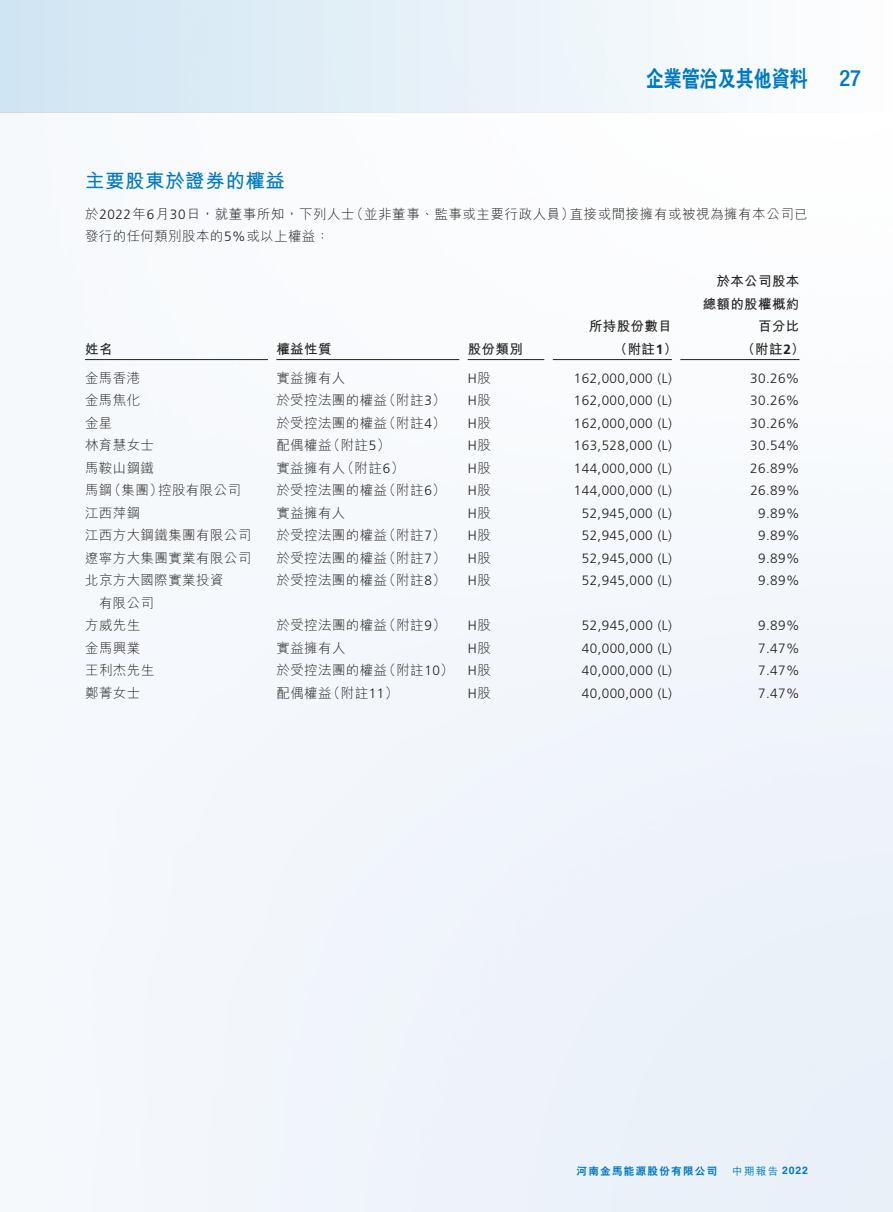
<style>
.page{position:relative;width:893px;height:1212px;background:#fff}
.page>*{position:absolute;margin:0;border:0;box-sizing:border-box;transform-origin:0 0}
.t1{font:800 22.5px "C Hei 2 HK";color:#0079c2;scale:.8 1}
.t2{font:500 condensed 22.5px "Helvetica Neue LT Std";color:#0079c2}
.t3{font:700 19.5px "M Hei HK";letter-spacing:.03em;color:#0079c2}
.t4{font:300 13.5px/22.5px "M Hei HK";letter-spacing:.03em;color:#231f20}
.t5{font:300 13.5px "Frutiger LT Std";letter-spacing:.03em;color:#231f20}
.t6{font:700 13.5px/22.5px "M Hei HK";letter-spacing:.03em;color:#231f20}
.t7{font:800 10.5px "C Hei 2 HK";letter-spacing:.125em;color:#0079c2}
.t8{font:500 10.5px "M Hei HK";color:#0079c2}
.s1{font-family:"Frutiger LT Std"}
.s2{font-family:"M Hei HK"}
.s3{font-family:"Helvetica LT Std";font-weight:700}
</style>
<div class="page">
<svg style="left:0;top:0;width:841px;height:113px"></svg>
<hr style="left:85px;top:359px;width:183px;height:1px;background:#231f20">
<hr style="left:276px;top:359px;width:183px;height:1px;background:#231f20">
<hr style="left:468px;top:359px;width:76px;height:1px;background:#231f20">
<hr style="left:553px;top:359px;width:119px;height:1px;background:#231f20">
<hr style="left:680px;top:359px;width:119px;height:1px;background:#231f20">
<h1 class="t1" style="left:646px;top:64px;width:204px">企業管治及其他資料</h1>
<h2 class="t3" style="left:85px;top:166px;width:201px">主要股東於證券的權益</h2>
<p class="t4" style="left:85px;top:202px;width:724px">於<span class="s1">2022</span>年<span class="s1">6</span>月<span class="s1">30</span>日，就董事所知，下列人士（並非董事、監事或主要行政人員）直接或間接擁有或被視為擁有本公司已發行的任何類別股本的<span class="s1">5%</span>或以上權益：</p>
<p class="t6" style="left:85px;top:336px;width:29px">姓名</p>
<p class="t6" style="left:276px;top:336px;width:57px">權益性質</p>
<p class="t6" style="left:468px;top:336px;width:57px">股份類別</p>
<p class="t6" style="left:614px;top:314px;width:65px;text-indent:-25px">所持股份數目（附註<span class="s1">1</span>）</p>
<p class="t6" style="left:716px;top:269px;width:84px">於本公司股本</p>
<p class="t6" style="left:703px;top:291px;width:98px">總額的股權概約</p>
<p class="t6" style="left:758px;top:314px;width:43px">百分比</p>
<p class="t6" style="left:741px;top:336px;width:65px">（附註<span class="s1">2</span>）</p>
<p class="t4" style="left:85px;top:366px;width:57px">金馬香港</p>
<p class="t4" style="left:276px;top:366px;width:71px">實益擁有人</p>
<p class="t5" style="left:468px;top:371px;width:25px">H<span class="s2">股</span></p>
<p class="t5" style="left:574px;top:371px;width:99px">162,000,000 (L)</p>
<p class="t5" style="left:750px;top:371px;width:51px">30.26%</p>
<p class="t4" style="left:85px;top:389px;width:57px">金馬焦化</p>
<p class="t4" style="left:276px;top:389px;width:171px">於受控法團的權益（附註<span class="s1">3</span>）</p>
<p class="t5" style="left:468px;top:393px;width:25px">H<span class="s2">股</span></p>
<p class="t5" style="left:574px;top:393px;width:99px">162,000,000 (L)</p>
<p class="t5" style="left:750px;top:393px;width:51px">30.26%</p>
<p class="t4" style="left:85px;top:411px;width:29px">金星</p>
<p class="t4" style="left:276px;top:411px;width:171px">於受控法團的權益（附註<span class="s1">4</span>）</p>
<p class="t5" style="left:468px;top:416px;width:25px">H<span class="s2">股</span></p>
<p class="t5" style="left:574px;top:416px;width:99px">162,000,000 (L)</p>
<p class="t5" style="left:750px;top:416px;width:51px">30.26%</p>
<p class="t4" style="left:85px;top:434px;width:71px">林育慧女士</p>
<p class="t4" style="left:276px;top:434px;width:115px">配偶權益（附註<span class="s1">5</span>）</p>
<p class="t5" style="left:468px;top:438px;width:25px">H<span class="s2">股</span></p>
<p class="t5" style="left:574px;top:438px;width:99px">163,528,000 (L)</p>
<p class="t5" style="left:750px;top:438px;width:51px">30.54%</p>
<p class="t4" style="left:85px;top:456px;width:71px">馬鞍山鋼鐵</p>
<p class="t4" style="left:276px;top:456px;width:129px">實益擁有人（附註<span class="s1">6</span>）</p>
<p class="t5" style="left:468px;top:461px;width:25px">H<span class="s2">股</span></p>
<p class="t5" style="left:574px;top:461px;width:99px">144,000,000 (L)</p>
<p class="t5" style="left:750px;top:461px;width:51px">26.89%</p>
<p class="t4" style="left:85px;top:479px;width:158px">馬鋼（集團）控股有限公司</p>
<p class="t4" style="left:276px;top:479px;width:171px">於受控法團的權益（附註<span class="s1">6</span>）</p>
<p class="t5" style="left:468px;top:483px;width:25px">H<span class="s2">股</span></p>
<p class="t5" style="left:574px;top:483px;width:99px">144,000,000 (L)</p>
<p class="t5" style="left:750px;top:483px;width:51px">26.89%</p>
<p class="t4" style="left:85px;top:501px;width:57px">江西萍鋼</p>
<p class="t4" style="left:276px;top:501px;width:71px">實益擁有人</p>
<p class="t5" style="left:468px;top:506px;width:25px">H<span class="s2">股</span></p>
<p class="t5" style="left:582px;top:506px;width:92px">52,945,000 (L)</p>
<p class="t5" style="left:758px;top:506px;width:43px">9.89%</p>
<p class="t4" style="left:85px;top:524px;width:168px">江西方大鋼鐵集團有限公司</p>
<p class="t4" style="left:276px;top:524px;width:171px">於受控法團的權益（附註<span class="s1">7</span>）</p>
<p class="t5" style="left:468px;top:528px;width:25px">H<span class="s2">股</span></p>
<p class="t5" style="left:582px;top:528px;width:92px">52,945,000 (L)</p>
<p class="t5" style="left:758px;top:528px;width:43px">9.89%</p>
<p class="t4" style="left:85px;top:546px;width:168px">遼寧方大集團實業有限公司</p>
<p class="t4" style="left:276px;top:546px;width:171px">於受控法團的權益（附註<span class="s1">7</span>）</p>
<p class="t5" style="left:468px;top:551px;width:25px">H<span class="s2">股</span></p>
<p class="t5" style="left:582px;top:551px;width:92px">52,945,000 (L)</p>
<p class="t5" style="left:758px;top:551px;width:43px">9.89%</p>
<p class="t4" style="left:99px;top:569px;width:126px;text-indent:-14px">北京方大國際實業投資有限公司</p>
<p class="t4" style="left:276px;top:569px;width:171px">於受控法團的權益（附註<span class="s1">8</span>）</p>
<p class="t5" style="left:468px;top:573px;width:25px">H<span class="s2">股</span></p>
<p class="t5" style="left:582px;top:573px;width:92px">52,945,000 (L)</p>
<p class="t5" style="left:758px;top:573px;width:43px">9.89%</p>
<p class="t4" style="left:85px;top:614px;width:57px">方威先生</p>
<p class="t4" style="left:276px;top:614px;width:171px">於受控法團的權益（附註<span class="s1">9</span>）</p>
<p class="t5" style="left:468px;top:618px;width:25px">H<span class="s2">股</span></p>
<p class="t5" style="left:582px;top:618px;width:92px">52,945,000 (L)</p>
<p class="t5" style="left:758px;top:618px;width:43px">9.89%</p>
<p class="t4" style="left:85px;top:636px;width:57px">金馬興業</p>
<p class="t4" style="left:276px;top:636px;width:71px">實益擁有人</p>
<p class="t5" style="left:468px;top:641px;width:25px">H<span class="s2">股</span></p>
<p class="t5" style="left:582px;top:641px;width:92px">40,000,000 (L)</p>
<p class="t5" style="left:758px;top:641px;width:43px">7.47%</p>
<p class="t4" style="left:85px;top:659px;width:71px">王利杰先生</p>
<p class="t4" style="left:276px;top:659px;width:216px">於受控法團的權益（附註<span class="s1">10</span>） <span class="s1">H</span>股</p>
<p class="t5" style="left:582px;top:663px;width:92px">40,000,000 (L)</p>
<p class="t5" style="left:758px;top:663px;width:43px">7.47%</p>
<p class="t4" style="left:85px;top:681px;width:57px">鄭菁女士</p>
<p class="t4" style="left:276px;top:681px;width:123px">配偶權益（附註<span class="s1">11</span>）</p>
<p class="t5" style="left:468px;top:686px;width:25px">H<span class="s2">股</span></p>
<p class="t5" style="left:582px;top:686px;width:92px">40,000,000 (L)</p>
<p class="t5" style="left:758px;top:686px;width:43px">7.47%</p>
<h1 class="t2" style="left:839px;top:65px;width:23px">27</h1>
<p class="t7" style="left:577px;top:1164px;width:142px">河南金馬能源股份有限公司</p>
<p class="t8" style="left:732px;top:1163px;width:77px">中期報告 <span class="s3">2022</span></p>
</div>
